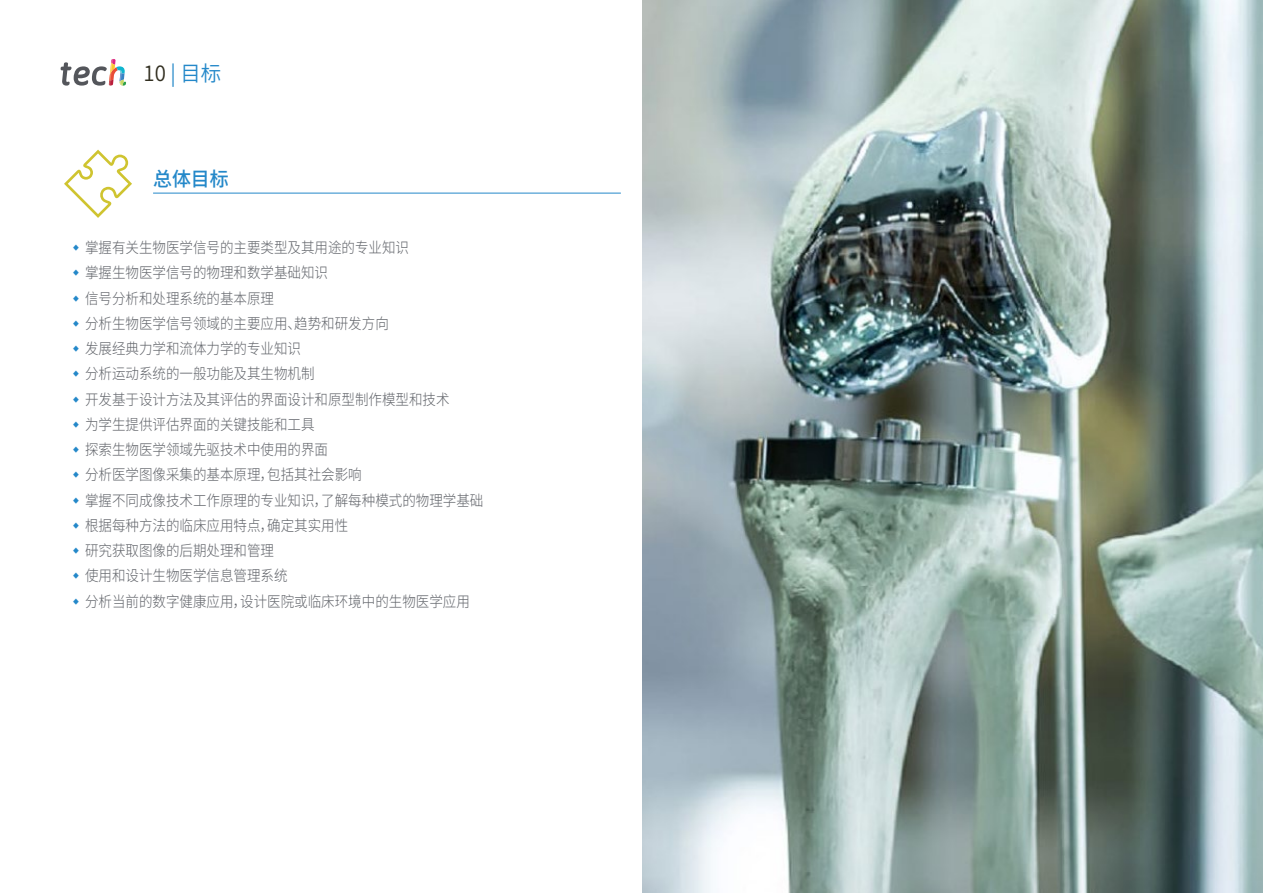
<style>
.page{position:relative;width:1263px;height:893px;background:#fff}
.page>*{position:absolute;margin:0;border:0;box-sizing:border-box;transform-origin:0 0}
.t1{font:21px "Source Han Sans CN";color:#2488c9}
.t2{font:500 19.5px "Source Han Sans CN";color:#2488c9}
.t3{font:300 15px/25.2px "Source Han Sans CN";color:#61646a;scale:.9 1}
.s1{color:#312e20}
</style>
<div class="page">
<hr style="left:153px;top:193px;width:468px;height:1px;background:#2488c9">
<svg style="left:64px;top:150px;width:68px;height:68px"></svg>
<img style="left:642px;top:0;width:621px;height:893px">
<svg style="left:61px;top:59px;width:65px;height:27px"></svg>
<h1 class="t1" style="left:144px;top:61px;width:79px"><span class="s1">10</span> | 目标</h1>
<h2 class="t2" style="left:153px;top:167px;width:77px">总体目标</h2>
<p class="t3" style="left:85px;top:235px;width:444px">掌握有关生物医学信号的主要类型及其用途的专业知识<br>掌握生物医学信号的物理和数学基础知识<br>信号分析和处理系统的基本原理<br>分析生物医学信号领域的主要应用、趋势和研发方向<br>发展经典力学和流体力学的专业知识<br>分析运动系统的一般功能及其生物机制<br>开发基于设计方法及其评估的界面设计和原型制作模型和技术<br>为学生提供评估界面的关键技能和工具<br>探索生物医学领域先驱技术中使用的界面<br>分析医学图像采集的基本原理，包括其社会影响<br>掌握不同成像技术工作原理的专业知识，了解每种模式的物理学基础根据每种方法的临床应用特点，确定其实用性<br>研究获取图像的后期处理和管理<br>使用和设计生物医学信息管理系统<br>分析当前的数字健康应用，设计医院或临床环境中的生物医学应用</p>
</div>
